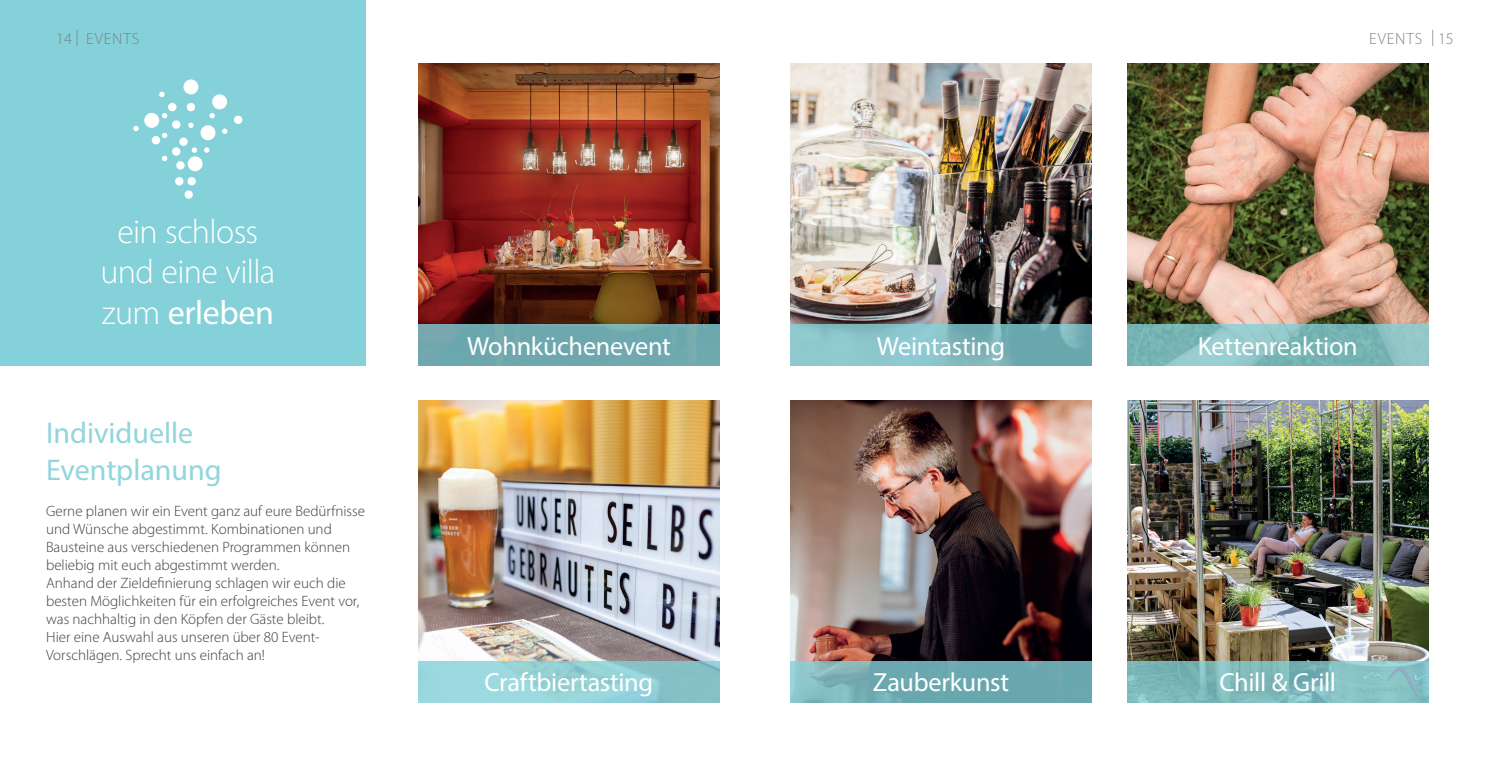
<style>
.page{position:relative;width:1510px;height:766px;background:#fff}
.page>*{position:absolute;margin:0;border:0;box-sizing:border-box;transform-origin:0 0}
.t1{font:300 34px/40.8px "Myriad Pro";letter-spacing:-.02em;color:#fff;text-align:center}
.t2{font:30px/36px "Myriad Pro";color:#91d5dd}
.t3{font:26.25px "Myriad Pro";letter-spacing:-.01em;color:#fff}
.t4{font:300 16.25px "Myriad Pro";letter-spacing:.05em;color:#808285}
.t5{font:300 15px/18px "Myriad Pro";color:#3e3e3f}
.s1{font-weight:400}
</style>
<div class="page">
<img style="left:418px;top:64px;width:301px;height:260px">
<div style="left:418px;top:324px;width:301px;height:41px;background:#6ea7ae"></div>
<div style="left:0;top:0;width:365px;height:365px;background:#84d1d9"></div>
<img style="left:418px;top:400px;width:301px;height:261px">
<svg style="left:418px;top:661px;width:301px;height:41px;background:#93d0d6"></svg>
<div style="left:152px;top:136px;width:8px;height:8px;background:#fff;border-radius:50%"></div>
<div style="left:172px;top:120px;width:8px;height:9px;background:#fff;border-radius:50%"></div>
<div style="left:184px;top:190px;width:9px;height:9px;background:#fff;border-radius:50%"></div>
<div style="left:176px;top:161px;width:9px;height:8px;background:#fff;border-radius:50%"></div>
<div style="left:175px;top:177px;width:8px;height:8px;background:#fff;border-radius:50%"></div>
<div style="left:172px;top:147px;width:8px;height:9px;background:#fff;border-radius:50%"></div>
<div style="left:179px;top:137px;width:9px;height:9px;background:#fff;border-radius:50%"></div>
<div style="left:187px;top:103px;width:8px;height:8px;background:#fff;border-radius:50%"></div>
<div style="left:234px;top:116px;width:8px;height:8px;background:#fff;border-radius:50%"></div>
<div style="left:187px;top:177px;width:9px;height:8px;background:#fff;border-radius:50%"></div>
<div style="left:168px;top:103px;width:8px;height:8px;background:#fff;border-radius:50%"></div>
<svg style="left:204px;top:147px;width:5px;height:6px"></svg>
<svg style="left:222px;top:128px;width:5px;height:6px"></svg>
<svg style="left:162px;top:133px;width:5px;height:5px"></svg>
<svg style="left:133px;top:126px;width:6px;height:5px"></svg>
<svg style="left:162px;top:156px;width:5px;height:5px"></svg>
<svg style="left:192px;top:147px;width:5px;height:6px"></svg>
<svg style="left:162px;top:113px;width:5px;height:5px"></svg>
<svg style="left:209px;top:113px;width:6px;height:5px"></svg>
<svg style="left:188px;top:122px;width:6px;height:6px"></svg>
<svg style="left:159px;top:92px;width:6px;height:5px"></svg>
<div style="left:212px;top:94px;width:15px;height:15px;background:#fff;border-radius:50%"></div>
<div style="left:200px;top:125px;width:15px;height:15px;background:#fff;border-radius:50%"></div>
<div style="left:144px;top:113px;width:15px;height:15px;background:#fff;border-radius:50%"></div>
<div style="left:188px;top:156px;width:15px;height:15px;background:#fff;border-radius:50%"></div>
<div style="left:183px;top:79px;width:15px;height:15px;background:#fff;border-radius:50%"></div>
<img style="left:790px;top:64px;width:301px;height:260px">
<img style="left:1127px;top:64px;width:301px;height:260px">
<svg style="left:790px;top:324px;width:301px;height:41px;background:#7fbac0"></svg>
<svg style="left:1127px;top:324px;width:301px;height:41px;background:#82bcbd"></svg>
<img style="left:790px;top:400px;width:301px;height:261px">
<img style="left:1127px;top:400px;width:301px;height:261px">
<svg style="left:790px;top:661px;width:301px;height:41px;background:#71acb3"></svg>
<svg style="left:1127px;top:661px;width:301px;height:41px;background:#80bbbe"></svg>
<p class="t4" style="left:56px;top:30px;width:85px">14 | EVENTS</p>
<p class="t4" style="left:1369px;top:30px;width:86px">EVENTS | 15</p>
<h1 class="t1" style="left:100px;top:211px;width:176px">ein schloss und eine villa zum <span class="s1">erleben</span></h1>
<h2 class="t2" style="left:46px;top:415px;width:177px">Individuelle<br>Eventplanung</h2>
<p class="t5" style="left:46px;top:501px;width:320px">Gerne planen wir ein Event ganz auf eure Bedürfnisse und Wünsche abgestimmt. Kombinationen und Bausteine aus verschiedenen Programmen können beliebig mit euch abgestimmt werden.<br>Anhand der Zieldefinierung schlagen wir euch die besten Möglichkeiten für ein erfolgreiches Event vor, was nachhaltig in den Köpfen der Gäste bleibt.<br>Hier eine Auswahl aus unseren über 80 Event-Vorschlägen. Sprecht uns einfach an!</p>
<h3 class="t3" style="left:467px;top:329px;width:205px">Wohnküchenevent</h3>
<h3 class="t3" style="left:484px;top:666px;width:170px">Craftbiertasting</h3>
<h3 class="t3" style="left:877px;top:329px;width:130px">Weintasting</h3>
<h3 class="t3" style="left:1197px;top:329px;width:161px">Kettenreaktion</h3>
<h3 class="t3" style="left:873px;top:666px;width:138px">Zauberkunst</h3>
<h3 class="t3" style="left:1219px;top:666px;width:118px">Chill &amp; Grill</h3>
</div>
